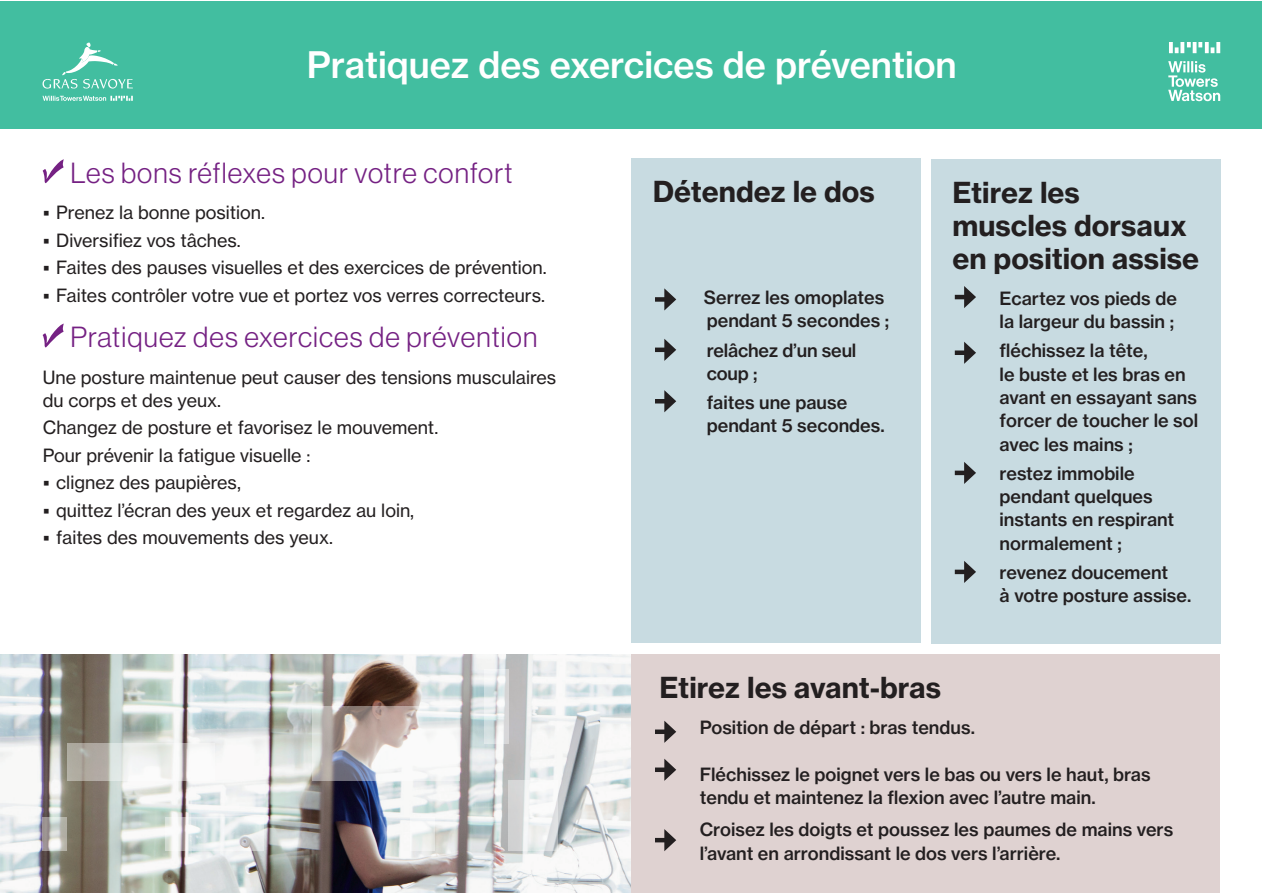
<style>
.page{position:relative;width:1263px;height:893px;background:#fff}
.page>*{position:absolute;margin:0;border:0;box-sizing:border-box;transform-origin:0 0}
.t1{font:36px "N Haas Grotesk TX Std 65 Md";color:#fff}
.t2{font:28.5px/33px "N Haas Grotesk TX Std 75 Bd";color:#231f20}
.t3{font:28.5px "N Haas Grotesk DS Std 45 Lt";letter-spacing:.04em;color:#752183}
.t4{font:18px/23.2px "N Haas Grotesk TX Std 65 Md";color:#231f20}
.t5{font:18px/27.5px "N Haas Grotesk TX Std 55 Rg";color:#231f20}
</style>
<div class="page">
<img style="left:0;top:655px;width:631px;height:238px">
<div style="left:1px;top:1px;width:1261px;height:127px;background:#42bea0"></div>
<svg style="left:43px;top:159px;width:21px;height:24px"></svg>
<svg style="left:43px;top:324px;width:21px;height:23px"></svg>
<div style="left:931px;top:159px;width:289px;height:485px;background:#c8dbe1"></div>
<hr style="left:955px;top:295px;width:13px;height:4px;background:#231f20">
<svg style="left:964px;top:286px;width:12px;height:22px"></svg>
<div style="left:955px;top:350px;width:13px;height:5px;background:#231f20"></div>
<svg style="left:964px;top:342px;width:12px;height:22px"></svg>
<hr style="left:955px;top:471px;width:13px;height:4px;background:#231f20">
<svg style="left:964px;top:462px;width:12px;height:22px"></svg>
<hr style="left:955px;top:570px;width:13px;height:4px;background:#231f20">
<svg style="left:964px;top:561px;width:12px;height:22px"></svg>
<div style="left:631px;top:655px;width:589px;height:238px;background:#dfd2d1"></div>
<div style="left:655px;top:729px;width:13px;height:5px;background:#231f20"></div>
<svg style="left:664px;top:721px;width:12px;height:22px"></svg>
<div style="left:655px;top:767px;width:13px;height:5px;background:#231f20"></div>
<svg style="left:664px;top:759px;width:12px;height:22px"></svg>
<hr style="left:655px;top:838px;width:13px;height:4px;background:#231f20">
<svg style="left:664px;top:829px;width:12px;height:22px"></svg>
<svg style="left:43px;top:96px;width:90px;height:5px"></svg>
<svg style="left:43px;top:43px;width:90px;height:46px"></svg>
<svg style="left:1168px;top:43px;width:52px;height:58px"></svg>
<div style="left:631px;top:158px;width:290px;height:485px;background:#c8dbe1"></div>
<div style="left:655px;top:297px;width:13px;height:5px;background:#231f20"></div>
<svg style="left:664px;top:288px;width:12px;height:23px"></svg>
<hr style="left:655px;top:348px;width:13px;height:4px;background:#231f20">
<svg style="left:664px;top:339px;width:12px;height:22px"></svg>
<hr style="left:655px;top:399px;width:13px;height:4px;background:#231f20">
<svg style="left:664px;top:390px;width:12px;height:22px"></svg>
<svg style="left:43px;top:818px;width:24px;height:33px"></svg>
<svg style="left:67px;top:744px;width:147px;height:37px"></svg>
<svg style="left:165px;top:818px;width:98px;height:33px"></svg>
<svg style="left:484px;top:669px;width:24px;height:75px"></svg>
<svg style="left:312px;top:706px;width:147px;height:75px"></svg>
<svg style="left:410px;top:818px;width:25px;height:33px"></svg>
<svg style="left:508px;top:781px;width:50px;height:70px"></svg>
<h1 class="t1" style="left:307px;top:42px;width:651px">Pratiquez des exercices de prévention</h1>
<h2 class="t3" style="left:70px;top:157px;width:444px">Les bons réflexes pour votre confort</h2>
<p class="t5" style="left:56px;top:199px;width:492px">Prenez la bonne position.<br>Diversifiez vos tâches.<br>Faites des pauses visuelles et des exercices de prévention.<br>Faites contrôler votre vue et portez vos verres correcteurs.</p>
<h2 class="t3" style="left:70px;top:321px;width:469px">Pratiquez des exercices de prévention</h2>
<p class="t5" style="left:43px;top:365px;width:515px;line-height:23.2px">Une posture maintenue peut causer des tensions musculaires du corps et des yeux.</p>
<p class="t5" style="left:43px;top:414px;width:397px">Changez de posture et favorisez le mouvement.</p>
<p class="t5" style="left:43px;top:441px;width:269px">Pour prévenir la fatigue visuelle :</p>
<p class="t5" style="left:56px;top:469px;width:186px">clignez des paupières,</p>
<p class="t5" style="left:56px;top:496px;width:359px">quittez l’écran des yeux et regardez au loin,</p>
<p class="t5" style="left:56px;top:524px;width:278px">faites des mouvements des yeux.</p>
<h2 class="t2" style="left:653px;top:175px;width:223px">Détendez le dos</h2>
<p class="t4" style="left:704px;top:286px;width:187px">Serrez les omoplates pendant 5 secondes ;</p>
<p class="t4" style="left:707px;top:338px;width:151px">relâchez d’un seul coup ;</p>
<p class="t4" style="left:707px;top:391px;width:179px">faites une pause pendant 5 secondes.</p>
<h2 class="t2" style="left:952px;top:176px;width:248px">Etirez les muscles dorsaux en position assise</h2>
<p class="t4" style="left:999px;top:287px;width:179px">Ecartez vos pieds de la largeur du bassin ;</p>
<p class="t4" style="left:999px;top:339px;width:200px">fléchissez la tête,<br>le buste et les bras en avant en essayant sans forcer de toucher le sol avec les mains ;</p>
<p class="t4" style="left:999px;top:461px;width:176px">restez immobile pendant quelques instants en respirant normalement ;</p>
<p class="t4" style="left:999px;top:560px;width:193px">revenez doucement<br>à votre posture assise.</p>
<h2 class="t2" style="left:660px;top:671px;width:283px">Etirez les avant-bras</h2>
<p class="t4" style="left:700px;top:716px;width:277px">Position de départ : bras tendus.</p>
<p class="t4" style="left:700px;top:763px;width:452px">Fléchissez le poignet vers le bas ou vers le haut, bras tendu et maintenez la flexion avec l’autre main.</p>
<p class="t4" style="left:700px;top:818px;width:475px">Croisez les doigts et poussez les paumes de mains vers l’avant en arrondissant le dos vers l’arrière.</p>
</div>
